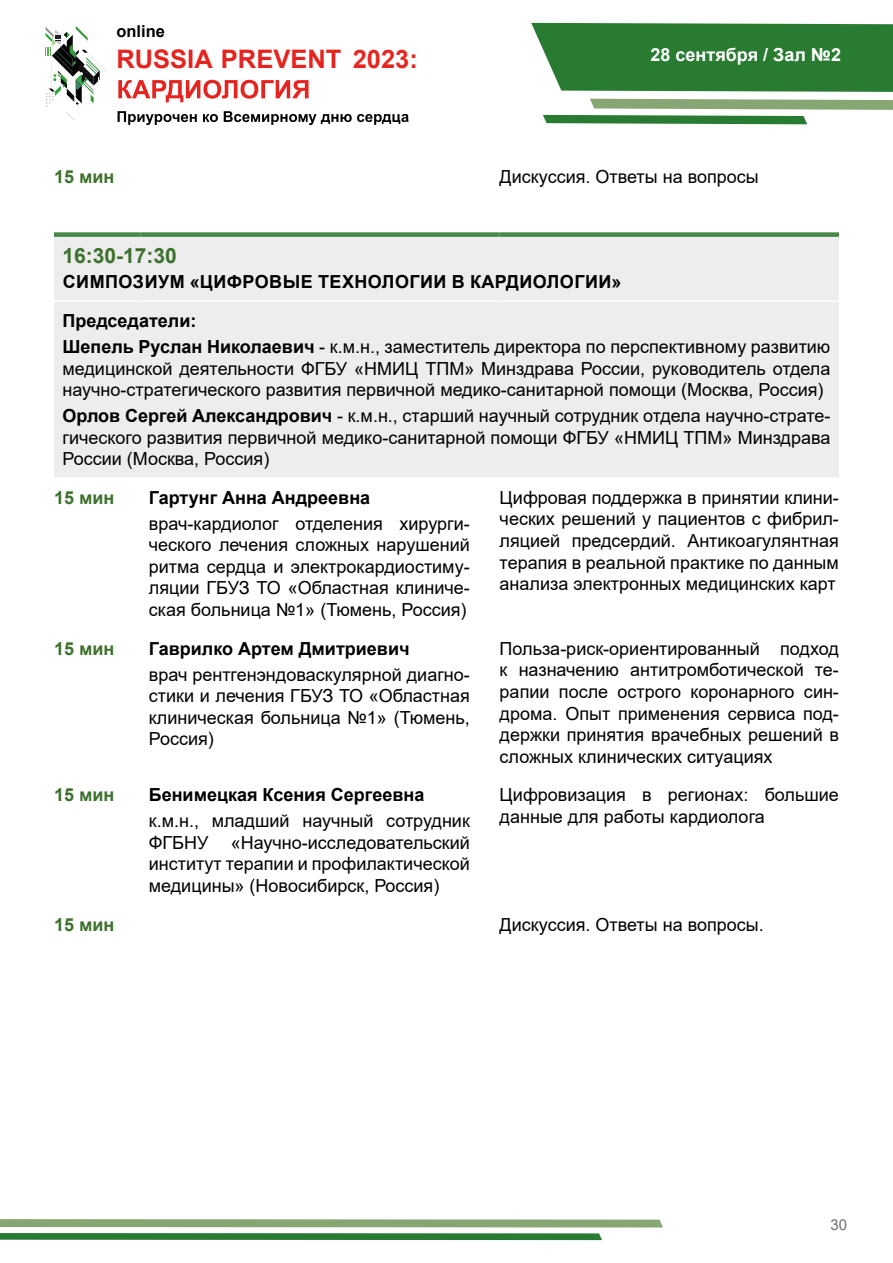
<style>
.page{position:relative;width:893px;height:1263px;background:#fff}
.page>*{position:absolute;margin:0;border:0;box-sizing:border-box;transform-origin:0 0}
.t1{font:700 25.5px "Arial";color:#e5231f}
.t2{font:700 25.5px "Arial";color:#e52721}
.t3{font:700 21px "Arial";color:#3e712e}
.t4{font:18px/21.6px "Arial";color:#000;text-align:justify}
.t5{font:700 18px "Arial";color:#000}
.t6{font:700 18px/38.5px "Arial";letter-spacing:.025em;color:#000}
.t7{font:700 18px "Arial";color:#3e712e}
.t8{font:700 18px "Arial";color:#fff}
.t9{font:700 16.5px "Arial";color:#000}
.t10{font:15px "Arial";color:#706f6f}
.s1{font-weight:700}
</style>
<div class="page">
<svg style="left:531px;top:23px;width:362px;height:69px"></svg>
<svg style="left:543px;top:99px;width:350px;height:25px"></svg>
<svg style="left:0;top:1233px;width:602px;height:7px"></svg>
<svg style="left:0;top:1219px;width:663px;height:8px"></svg>
<svg style="left:118px;top:80px;width:191px;height:22px"></svg>
<svg style="left:118px;top:111px;width:79px;height:14px"></svg>
<svg style="left:203px;top:114px;width:15px;height:8px"></svg>
<svg style="left:224px;top:111px;width:185px;height:14px"></svg>
<svg style="left:46px;top:26px;width:62px;height:94px"></svg>
<div style="left:54px;top:237px;width:785px;height:240px;background:#ededed"></div>
<div style="left:54px;top:232px;width:86px;height:5px;background:#478748"></div>
<div style="left:140px;top:232px;width:360px;height:5px;background:#478748"></div>
<div style="left:500px;top:232px;width:339px;height:5px;background:#478748"></div>
<hr style="left:54px;top:300px;width:86px;height:2px;background:#fff">
<hr style="left:140px;top:300px;width:360px;height:2px;background:#fff">
<hr style="left:500px;top:300px;width:339px;height:2px;background:#fff">
<p class="t9" style="left:116px;top:20px;width:50px">online</p>
<h1 class="t1" style="left:116px;top:41px;width:290px">RUSSIA PREVENT 2020</h1>
<h1 class="t2" style="left:353px;top:41px;width:67px">2023:</h1>
<p class="t8" style="left:651px;top:42px;width:192px">28 сентября / Зал №2</p>
<p class="t7" style="left:54px;top:164px;width:62px">15 мин</p>
<p class="t4" style="left:500px;top:166px;width:261px">Дискуссия. Ответы на вопросы</p>
<p class="t3" style="left:63px;top:240px;width:116px">16:30-17:30</p>
<p class="t6" style="left:62px;top:263px;width:561px">СИМПОЗИУМ «ЦИФРОВЫЕ ТЕХНОЛОГИИ В КАРДИОЛОГИИ»<br>Председатели:</p>
<p class="t4" style="left:62px;top:336px;width:769px"><span class="s1">Шепель Руслан Николаевич</span> - к.м.н., заместитель директора по перспективному развитию медицинской деятельности ФГБУ «НМИЦ ТПМ» Минздрава России, руководитель отдела научно-стратегического развития первичной медико-санитарной помощи (Москва, Россия)</p>
<p class="t4" style="left:62px;top:405px;width:769px"><span class="s1">Орлов Сергей Александрович</span> - к.м.н., старший научный сотрудник отдела научно-страте&shy;гического развития первичной медико-санитарной помощи ФГБУ «НМИЦ ТПМ» Минздрава России (Москва, Россия)</p>
<p class="t7" style="left:54px;top:485px;width:62px">15 мин</p>
<p class="t5" style="left:149px;top:485px;width:223px">Гартунг Анна Андреевна</p>
<p class="t4" style="left:149px;top:512px;width:323px">врач-кардиолог отделения хирурги&shy;ческого лечения сложных нарушений ритма сердца и электрокардиостиму&shy;ляции ГБУЗ ТО «Областная клиниче&shy;ская больница №1» (Тюмень, Россия)</p>
<p class="t4" style="left:500px;top:487px;width:341px">Цифровая поддержка в принятии клини&shy;ческих решений у пациентов с фибрил&shy;ляцией предсердий. Антикоагулянтная терапия в реальной практике по данным анализа электронных медицинских карт</p>
<p class="t7" style="left:54px;top:636px;width:62px">15 мин</p>
<p class="t5" style="left:149px;top:636px;width:262px">Гаврилко Артем Дмитриевич</p>
<p class="t4" style="left:149px;top:663px;width:323px">врач рентгенэндоваскулярной диагно&shy;стики и лечения ГБУЗ ТО «Областная клиническая больница №1» (Тюмень, Россия)</p>
<p class="t7" style="left:54px;top:782px;width:62px">15 мин</p>
<p class="t5" style="left:149px;top:782px;width:277px">Бенимецкая Ксения Сергеевна</p>
<p class="t4" style="left:149px;top:810px;width:323px">к.м.н., младший научный сотрудник ФГБНУ «Научно-исследовательский институт терапии и профилактической медицины» (Новосибирск, Россия)</p>
<p class="t4" style="left:500px;top:637px;width:341px">Польза-риск-ориентированный подход к назначению антитромботической те&shy;рапии после острого коронарного син&shy;дрома. Опыт применения сервиса под&shy;держки принятия врачебных решений в сложных клинических ситуациях</p>
<p class="t4" style="left:500px;top:784px;width:341px">Цифровизация в регионах: большие данные для работы кардиолога</p>
<p class="t7" style="left:54px;top:912px;width:62px">15 мин</p>
<p class="t4" style="left:500px;top:913px;width:266px">Дискуссия. Ответы на вопросы.</p>
<p class="t10" style="left:831px;top:1215px;width:18px">30</p>
</div>
